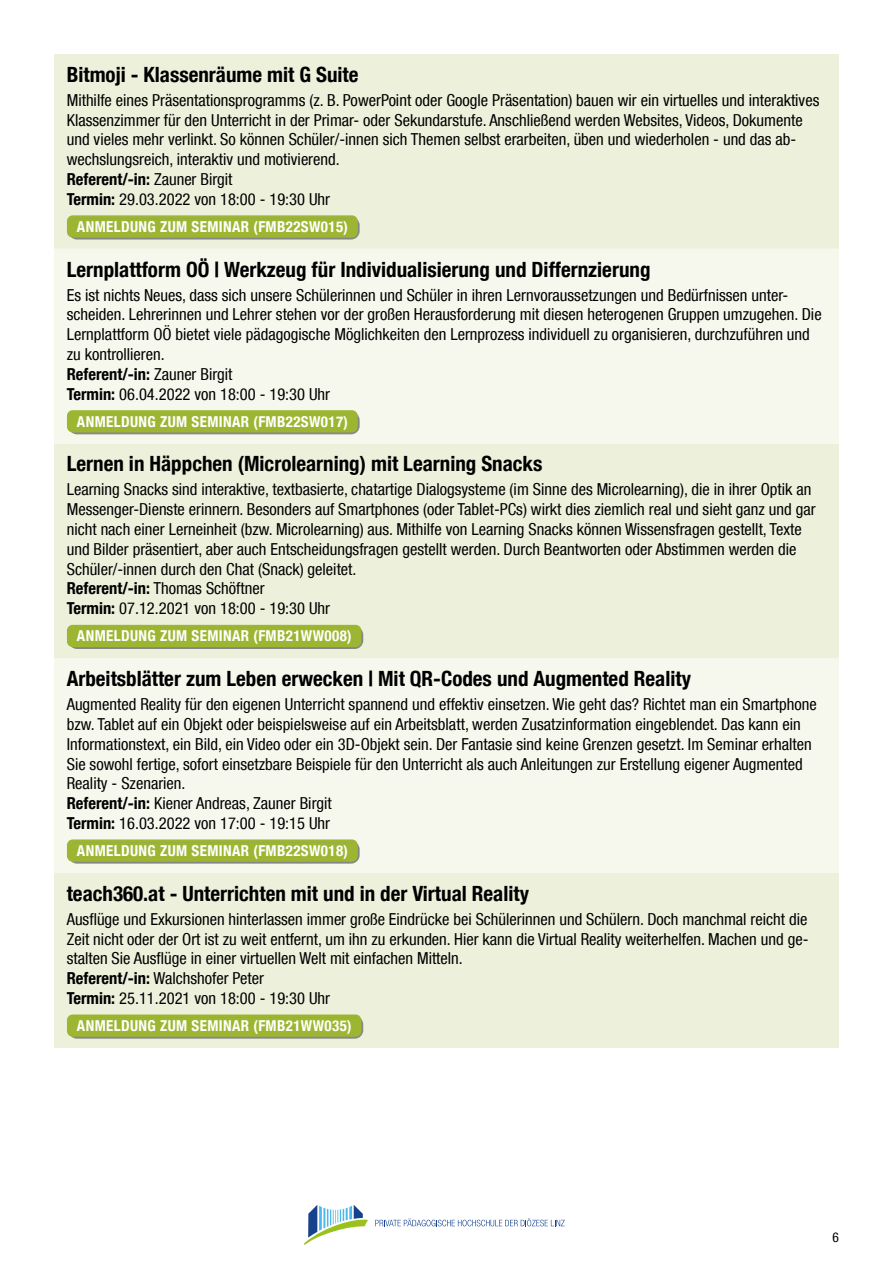
<style>
.page{position:relative;width:893px;height:1263px;background:#fff}
.page>*{position:absolute;margin:0;border:0;box-sizing:border-box;transform-origin:0 0}
.t1{font:700 condensed 21px "Helvetica Neue LT Com";color:#000}
.t2{font:condensed 16.5px/19.8px "Helvetica Neue LT Com";color:#000}
.t3{font:700 condensed 15px "Helvetica Neue LT Com";letter-spacing:.025em;color:#fff}
.t4{font:condensed 13.5px "Helvetica Neue LT Com";color:#000}
.s1{font-weight:700}
</style>
<div class="page">
<svg style="left:304px;top:1205px;width:64px;height:40px"></svg>
<svg style="left:375px;top:1218px;width:190px;height:8px"></svg>
<div style="left:54px;top:54px;width:785px;height:994px;background:#edf0db"></div>
<svg style="left:54px;top:249px;width:785px;height:624px;fill:#f6f8ed"></svg>
<svg style="left:68px;top:217px;width:292px;height:22px"></svg>
<div style="left:67px;top:215px;width:291px;height:23px;border:3px solid #9db632;border-radius:4px"></div>
<div style="left:69px;top:218px;width:286px;height:18px;background:#9db632"></div>
<svg style="left:68px;top:412px;width:292px;height:22px"></svg>
<div style="left:67px;top:410px;width:291px;height:22px;border:3px solid #9db632;border-radius:4px"></div>
<div style="left:69px;top:413px;width:286px;height:18px;background:#9db632"></div>
<div style="left:68px;top:626px;width:295px;height:23px;background:#878787;border-radius:9px"></div>
<div style="left:67px;top:625px;width:294px;height:22px;border:3px solid #9db632;border-radius:4px"></div>
<div style="left:69px;top:628px;width:290px;height:18px;background:#9db632"></div>
<div style="left:68px;top:841px;width:292px;height:23px;background:#878787;border-radius:9px"></div>
<div style="left:67px;top:839px;width:291px;height:23px;border:3px solid #9db632;border-radius:4px"></div>
<div style="left:69px;top:842px;width:286px;height:18px;background:#9db632"></div>
<div style="left:68px;top:1016px;width:295px;height:23px;background:#878787;border-radius:9px"></div>
<div style="left:67px;top:1014px;width:294px;height:23px;border:3px solid #9db632;border-radius:4px"></div>
<div style="left:69px;top:1017px;width:290px;height:18px;background:#9db632"></div>
<p class="t1" style="left:67px;top:62px;width:293px">Bitmoji - Klassenräume mit G Suite</p>
<p class="t2" style="left:67px;top:90px;width:754px">Mithilfe eines Präsentationsprogramms (z. B. PowerPoint oder Google Präsentation) bauen wir ein virtuelles und interaktives Klassenzimmer für den Unterricht in der Primar- oder Sekundarstufe. Anschließend werden Websites, Videos, Dokumente und vieles mehr verlinkt. So können Schüler/-innen sich Themen selbst erarbeiten, üben und wiederholen - und das ab&shy;wechslungsreich, interaktiv und motivierend.<br><span class="s1">Referent/-in:</span> Zauner Birgit<br><span class="s1">Termin:</span> 29.03.2022 von 18:00 - 19:30 Uhr</p>
<p class="t3" style="left:77px;top:217px;width:273px">ANMELDUNG ZUM SEMINAR (FMB22SW015)</p>
<p class="t1" style="left:67px;top:257px;width:585px">Lernplattform OÖ | Werkzeug für Individualisierung und Differnzierung</p>
<p class="t2" style="left:67px;top:285px;width:756px">Es ist nichts Neues, dass sich unsere Schülerinnen und Schüler in ihren Lernvoraussetzungen und Bedürfnissen unter&shy;scheiden. Lehrerinnen und Lehrer stehen vor der großen Herausforderung mit diesen heterogenen Gruppen umzugehen. Die Lernplattform OÖ bietet viele pädagogische Möglichkeiten den Lernprozess individuell zu organisieren, durchzuführen und zu kontrollieren.<br><span class="s1">Referent/-in:</span> Zauner Birgit<br><span class="s1">Termin:</span> 06.04.2022 von 18:00 - 19:30 Uhr</p>
<p class="t3" style="left:77px;top:412px;width:273px">ANMELDUNG ZUM SEMINAR (FMB22SW017)</p>
<p class="t1" style="left:67px;top:451px;width:477px">Lernen in Häppchen (Microlearning) mit Learning Snacks</p>
<p class="t2" style="left:67px;top:480px;width:750px">Learning Snacks sind interaktive, textbasierte, chatartige Dialogsysteme (im Sinne des Microlearning), die in ihrer Optik an Messenger-Dienste erinnern. Besonders auf Smartphones (oder Tablet-PCs) wirkt dies ziemlich real und sieht ganz und gar nicht nach einer Lerneinheit (bzw. Microlearning) aus. Mithilfe von Learning Snacks können Wissensfragen gestellt, Texte und Bilder präsentiert, aber auch Entscheidungsfragen gestellt werden. Durch Beantworten oder Abstimmen werden die Schüler/-innen durch den Chat (Snack) geleitet.<br><span class="s1">Referent/-in:</span> Thomas Schöftner<br><span class="s1">Termin:</span> 07.12.2021 von 18:00 - 19:30 Uhr</p>
<p class="t3" style="left:77px;top:627px;width:276px">ANMELDUNG ZUM SEMINAR (FMB21WW008)</p>
<p class="t1" style="left:67px;top:666px;width:626px">Arbeitsblätter zum Leben erwecken | Mit QR-Codes und Augmented Reality</p>
<p class="t2" style="left:67px;top:694px;width:751px">Augmented Reality für den eigenen Unterricht spannend und effektiv einsetzen. Wie geht das? Richtet man ein Smartphone bzw. Tablet auf ein Objekt oder beispielsweise auf ein Arbeitsblatt, werden Zusatzinformation eingeblendet. Das kann ein Informationstext, ein Bild, ein Video oder ein 3D-Objekt sein. Der Fantasie sind keine Grenzen gesetzt. Im Seminar erhalten Sie sowohl fertige, sofort einsetzbare Beispiele für den Unterricht als auch Anleitungen zur Erstellung eigener Augmented Reality - Szenarien.<br><span class="s1">Referent/-in:</span> Kiener Andreas, Zauner Birgit<br><span class="s1">Termin:</span> 16.03.2022 von 17:00 - 19:15 Uhr</p>
<p class="t3" style="left:77px;top:842px;width:273px">ANMELDUNG ZUM SEMINAR (FMB22SW018)</p>
<p class="t1" style="left:67px;top:881px;width:464px">teach360.at - Unterrichten mit und in der Virtual Reality</p>
<p class="t2" style="left:67px;top:909px;width:743px">Ausflüge und Exkursionen hinterlassen immer große Eindrücke bei Schülerinnen und Schülern. Doch manchmal reicht die Zeit nicht oder der Ort ist zu weit entfernt, um ihn zu erkunden. Hier kann die Virtual Reality weiterhelfen. Machen und ge&shy;stalten Sie Ausflüge in einer virtuellen Welt mit einfachen Mitteln.<br><span class="s1">Referent/-in:</span> Walchshofer Peter<br><span class="s1">Termin:</span> 25.11.2021 von 18:00 - 19:30 Uhr</p>
<p class="t3" style="left:77px;top:1017px;width:276px">ANMELDUNG ZUM SEMINAR (FMB21WW035)</p>
<p class="t4" style="left:832px;top:1229px;width:8px">6</p>
</div>
